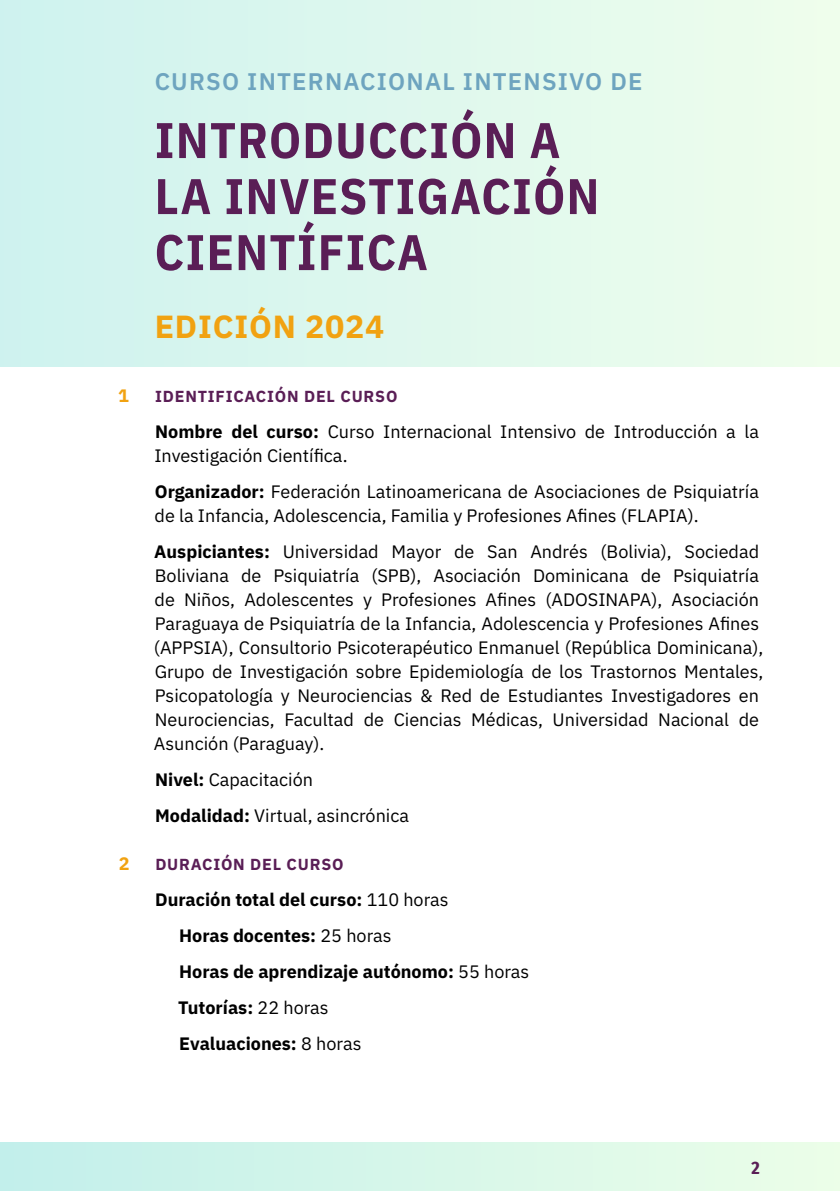
<style>
.page{position:relative;width:840px;height:1191px;background:#fff}
.page>*{position:absolute;margin:0;border:0;box-sizing:border-box;transform-origin:0 0}
.t1{font:700 50px/56px "IBM Plex Sans Cond";letter-spacing:.025em;color:#5a1e56}
.t2{font:700 32px "IBM Plex Sans";letter-spacing:.025em;color:#f1a211}
.t3{font:600 24px "IBM Plex Sans";letter-spacing:.05em;color:#6ea4bf}
.t4{font:18px/24px "IBM Plex Sans";color:#000}
.t5{font:700 18px/36px "IBM Plex Sans";color:#000}
.t6{font:700 18px "IBM Plex Sans";color:#f1a211}
.t7{font:700 18px "Fira Sans Condensed";color:#5a1e56}
.t8{font:700 16px "IBM Plex Sans";letter-spacing:.05em;color:#5a1e56}
.s1{font-weight:700}
.s2{font-weight:400}
</style>
<div class="page">
<div style="left:0;top:1142px;width:839px;height:49px;background:linear-gradient(to right,#c2efeb,#ecfee8)"></div>
<div style="left:0;top:0;width:839px;height:366px;background:linear-gradient(to right,#cef2ef,#effeec)"></div>
<h3 class="t3" style="left:155px;top:63px;width:489px">CURSO INTERNACIONAL INTENSIVO DE</h3>
<h1 class="t1" style="left:155px;top:108px;width:446px">INTRODUCCIÓN A<br>LA INVESTIGACIÓN<br>CIENTÍFICA</h1>
<h2 class="t2" style="left:155px;top:301px;width:231px">EDICIÓN 2024</h2>
<p class="t6" style="left:118px;top:381px;width:12px">1</p>
<p class="t8" style="left:155px;top:384px;width:243px">IDENTIFICACIÓN DEL CURSO</p>
<p class="t4" style="left:154px;top:418px;width:606px"><span class="s1">Nombre del curso:</span> Curso Internacional Intensivo de Introducción a la<br>Investigación Científica.</p>
<p class="t4" style="left:154px;top:478px;width:605px"><span class="s1">Organizador:</span> Federación Latinoamericana de Asociaciones de Psiquiatría de la Infancia, Adolescencia, Familia y Profesiones Afines (FLAPIA).</p>
<p class="t4" style="left:154px;top:538px;width:610px"><span class="s1">Auspiciantes:</span> Universidad Mayor de San Andrés (Bolivia), Sociedad Boliviana de Psiquiatría (SPB), Asociación Dominicana de Psiquiatría de Niños, Adolescentes y Profesiones Afines (ADOSINAPA), Asociación Paraguaya de Psiquiatría de la Infancia, Adolescencia y Profesiones Afines (APPSIA), Consultorio Psicoterapéutico Enmanuel (República Dominicana), Grupo de Investigación sobre Epidemiología de los Trastornos Mentales, Psicopatología y Neurociencias &amp; Red de Estudiantes Investigadores en Neurociencias, Facultad de Ciencias Médicas, Universidad Nacional de Asunción (Paraguay).</p>
<p class="t4" style="left:155px;top:760px;width:255px;line-height:36px"><span class="s1">Nivel:</span> Capacitación<br><span class="s1">Modalidad:</span> Virtual, asincrónica</p>
<p class="t6" style="left:119px;top:849px;width:12px">2</p>
<p class="t8" style="left:155px;top:852px;width:190px">DURACIÓN DEL CURSO</p>
<p class="t5" style="left:178px;top:880px;width:352px;text-indent:-23px">Duración total del curso: <span class="s2">110 horas<br></span>Horas docentes: <span class="s2">25 horas<br></span>Horas de aprendizaje autónomo: <span class="s2">55 horas<br></span>Tutorías: <span class="s2">22 horas<br></span>Evaluaciones: <span class="s2">8 horas</span></p>
<p class="t7" style="left:751px;top:1152px;width:10px">2</p>
</div>
